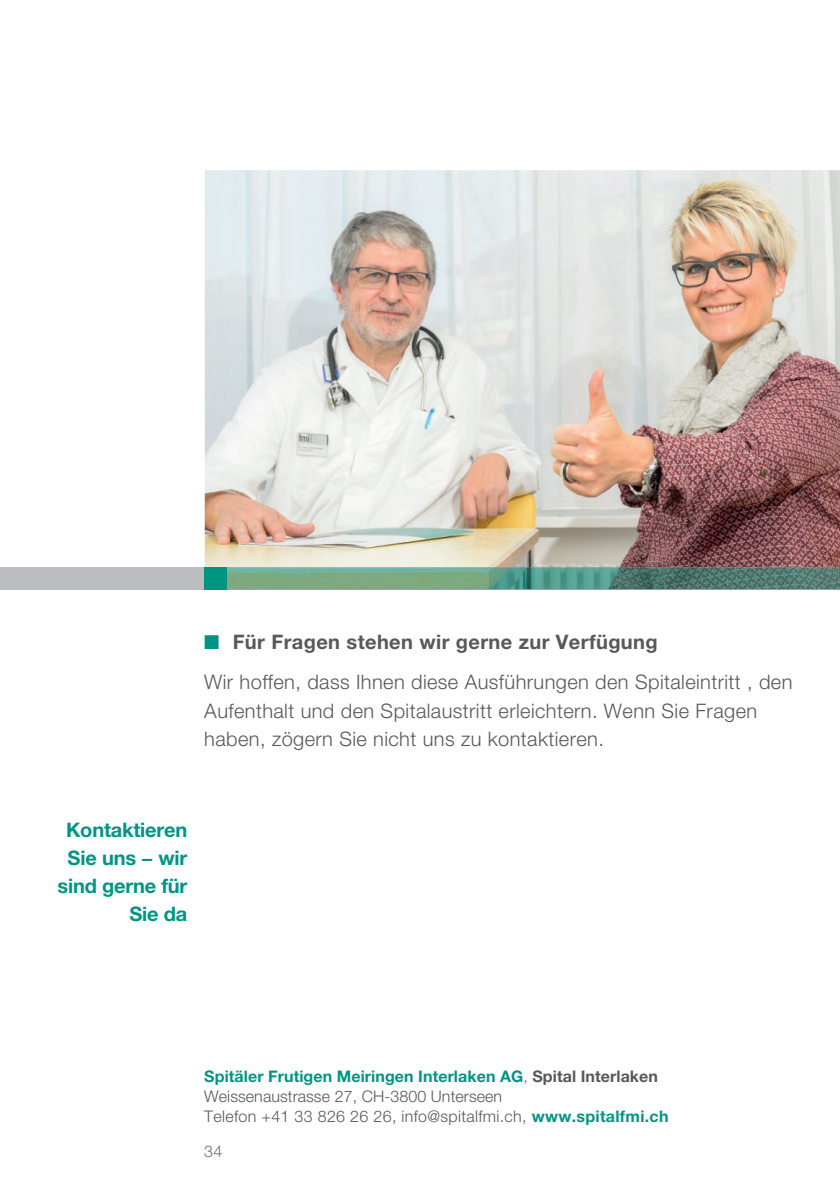
<style>
.page{position:relative;width:840px;height:1191px;background:#fff}
.page>*{position:absolute;margin:0;border:0;box-sizing:border-box;transform-origin:0 0}
.t1{font:300 20px/40px "Helvetica Neue LT Std";letter-spacing:.02em;color:#57585a}
.t2{font:700 20px/28px "Helvetica Neue LT Std";letter-spacing:-.01em;color:#009483;text-align:right}
.t3{font:300 16px/20px "Helvetica Neue LT Std";letter-spacing:.005em;color:#57585a}
.t4{font:300 16px "Helvetica Neue LT Std";color:#6c6d70}
.s1{color:#009483}
.s2{font-weight:700}
.s3{font-weight:700;color:#009483}
.s4{color:#6c6d70}
</style>
<div class="page">
<img style="left:205px;top:170px;width:634px;height:397px">
<div style="left:0;top:567px;width:204px;height:23px;background:#bcbdc0"></div>
<div style="left:204px;top:567px;width:23px;height:23px;background:#009483"></div>
<hr style="left:227px;top:589px;width:612px;height:1px;background:#72bfb8">
<img style="left:227px;top:567px;width:612px;height:22px">
<p class="t1" style="left:204px;top:622px;width:589px"><span class="s1">■</span> <span class="s2">Für Fragen stehen wir gerne zur Verfügung<br></span>Wir hoffen, dass Ihnen diese Ausführungen den Spitaleintritt , den</p>
<p class="t1" style="left:204px;top:696px;width:554px;line-height:28px">Aufenthalt und den Spitalaustritt erleichtern. Wenn Sie Fragen haben, zögern Sie nicht uns zu kontaktieren.</p>
<p class="t2" style="left:57px;top:815px;width:131px">Kontaktieren<br>Sie uns − wir sind gerne für<br>Sie da</p>
<p class="t3" style="left:204px;top:1066px;width:465px"><span class="s3">Spitäler Frutigen Meiringen Interlaken AG</span><span class="s4">,</span> <span class="s2">Spital Interlaken<br></span>Weissenaustrasse 27, CH-3800 Unterseen<br>Telefon +41 33 826 26 26, info@spitalfmi.ch, <span class="s3">www.spitalfmi.ch</span></p>
<p class="t4" style="left:204px;top:1141px;width:20px">34</p>
</div>
